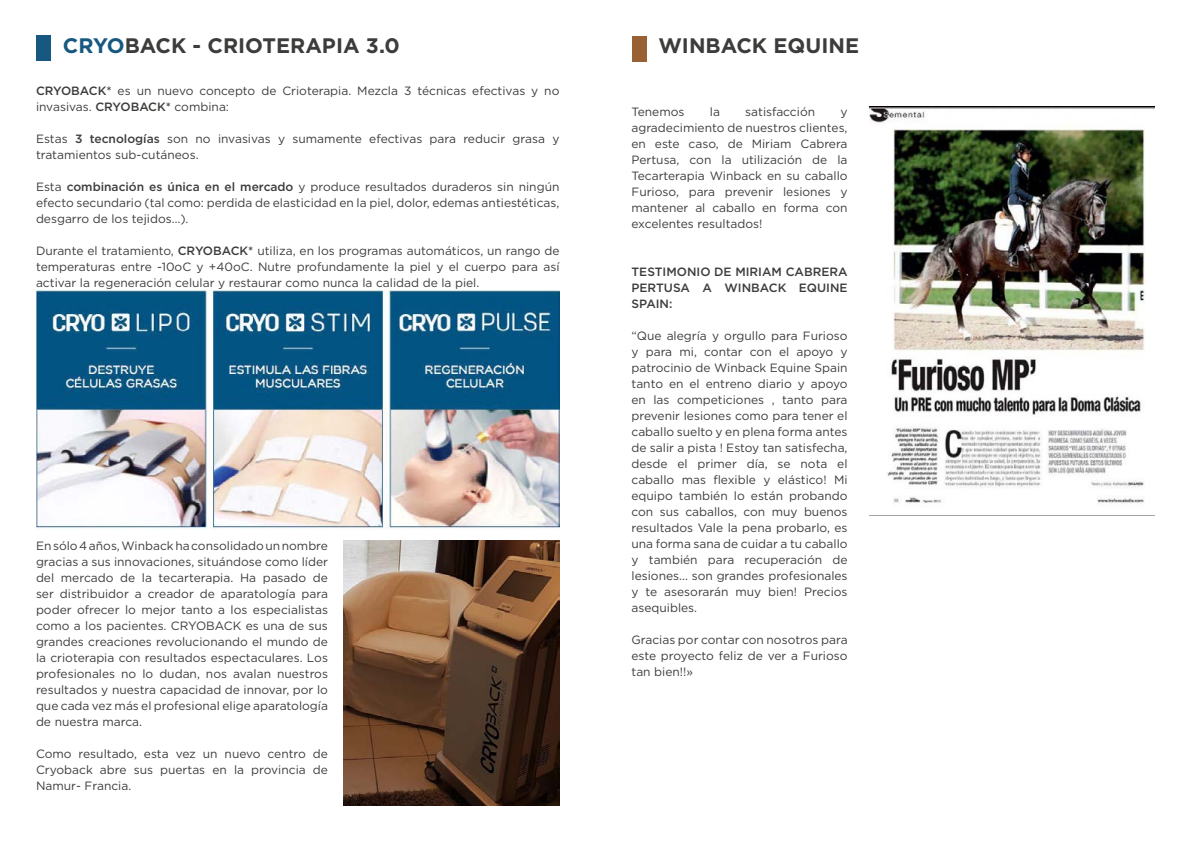
<style>
.page{position:relative;width:1191px;height:842px;background:#fff}
.page>*{position:absolute;margin:0;border:0;box-sizing:border-box;transform-origin:0 0}
.t1{font:700 21px "Gotham";color:#3c3c3b}
.t2{font:12px/16px "Gotham";color:#3c3c3b;text-align:justify}
.t3{font:500 12px/16px "Gotham";color:#3c3c3b;text-align:justify}
.s1{color:#175881}
.s2{font-weight:500}
</style>
<div class="page">
<div style="left:36px;top:36px;width:15px;height:25px;background:#175881"></div>
<img style="left:36px;top:291px;width:523px;height:239px">
<img style="left:344px;top:541px;width:216px;height:265px">
<div style="left:631px;top:36px;width:15px;height:26px;background:#996034"></div>
<img style="left:869px;top:106px;width:286px;height:410px">
<h1 class="t1" style="left:63px;top:31px;width:338px"><span class="s1">CRYO</span>BACK - CRIOTERAPIA 3.0</h1>
<p class="t2" style="left:36px;top:82px;width:525px"><span class="s2">CRYOBACK*</span> es un nuevo concepto de Crioterapia. Mezcla 3 técnicas efectivas y no invasivas. <span class="s2">CRYOBACK*</span> combina:</p>
<p class="t2" style="left:36px;top:130px;width:525px">Estas <span class="s2">3 tecnologías</span> son no invasivas y sumamente efectivas para reducir grasa y tratamientos sub-cutáneos.</p>
<p class="t2" style="left:36px;top:178px;width:525px">Esta <span class="s2">combinación es única en el mercado</span> y produce resultados duraderos sin ningún efecto secundario (tal como: perdida de elasticidad en la piel, dolor, edemas antiestéticas, desgarro de los tejidos…).</p>
<p class="t2" style="left:36px;top:242px;width:525px">Durante el tratamiento, <span class="s2">CRYOBACK*</span> utiliza, en los programas automáticos, un rango de temperaturas entre -10oC y +40oC. Nutre profundamente la piel y el cuerpo para así activar la regeneración celular y restaurar como nunca la calidad de la piel.</p>
<p class="t2" style="left:36px;top:538px;width:293px">En sólo 4 años, Winback ha consolidado un nombre gracias a sus innovaciones, situándose como líder del mercado de la tecarterapia. Ha pasado de ser distribuidor a creador de aparatología para poder ofrecer lo mejor tanto a los especialistas como a los pacientes. CRYOBACK es una de sus grandes creaciones revolucionando el mundo de la crioterapia con resultados espectaculares. Los profesionales no lo dudan, nos avalan nuestros resultados y nuestra capacidad de innovar, por lo que cada vez más el profesional elige aparatología de nuestra marca.</p>
<p class="t2" style="left:36px;top:746px;width:293px">Como resultado, esta vez un nuevo centro de Cryoback abre sus puertas en la provincia de Namur- Francia.</p>
<h1 class="t1" style="left:658px;top:32px;width:202px">WINBACK EQUINE</h1>
<p class="t2" style="left:631px;top:103px;width:54px">Tenemos</p>
<p class="t2" style="left:710px;top:103px;width:12px">la</p>
<p class="t2" style="left:745px;top:103px;width:71px">satisfacción</p>
<p class="t2" style="left:631px;top:103px;width:218px;text-indent:209px">y agradecimiento de nuestros clientes, en este caso, de Miriam Cabrera Pertusa, con la utilización de la Tecarterapia Winback en su caballo Furioso, para prevenir lesiones y mantener al caballo en forma con excelentes resultados!</p>
<p class="t3" style="left:631px;top:263px;width:218px">TESTIMONIO DE MIRIAM CABRERA PERTUSA A WINBACK EQUINE SPAIN:</p>
<p class="t2" style="left:631px;top:327px;width:218px">“Que alegría y orgullo para Furioso y para mi, contar con el apoyo y patrocinio de Winback Equine Spain tanto en el entreno diario y apoyo en las competiciones , tanto para prevenir lesiones como para tener el caballo suelto y en plena forma antes de salir a pista ! Estoy tan satisfecha, desde el primer día, se nota el caballo mas flexible y elástico! Mi equipo también lo están probando con sus caballos, con muy buenos resultados Vale la pena probarlo, es una forma sana de cuidar a tu caballo y también para recuperación de lesiones... son grandes profesionales y te asesorarán muy bien! Precios asequibles.</p>
<p class="t2" style="left:631px;top:631px;width:218px">Gracias por contar con nosotros para este proyecto feliz de ver a Furioso tan bien!!»</p>
</div>
